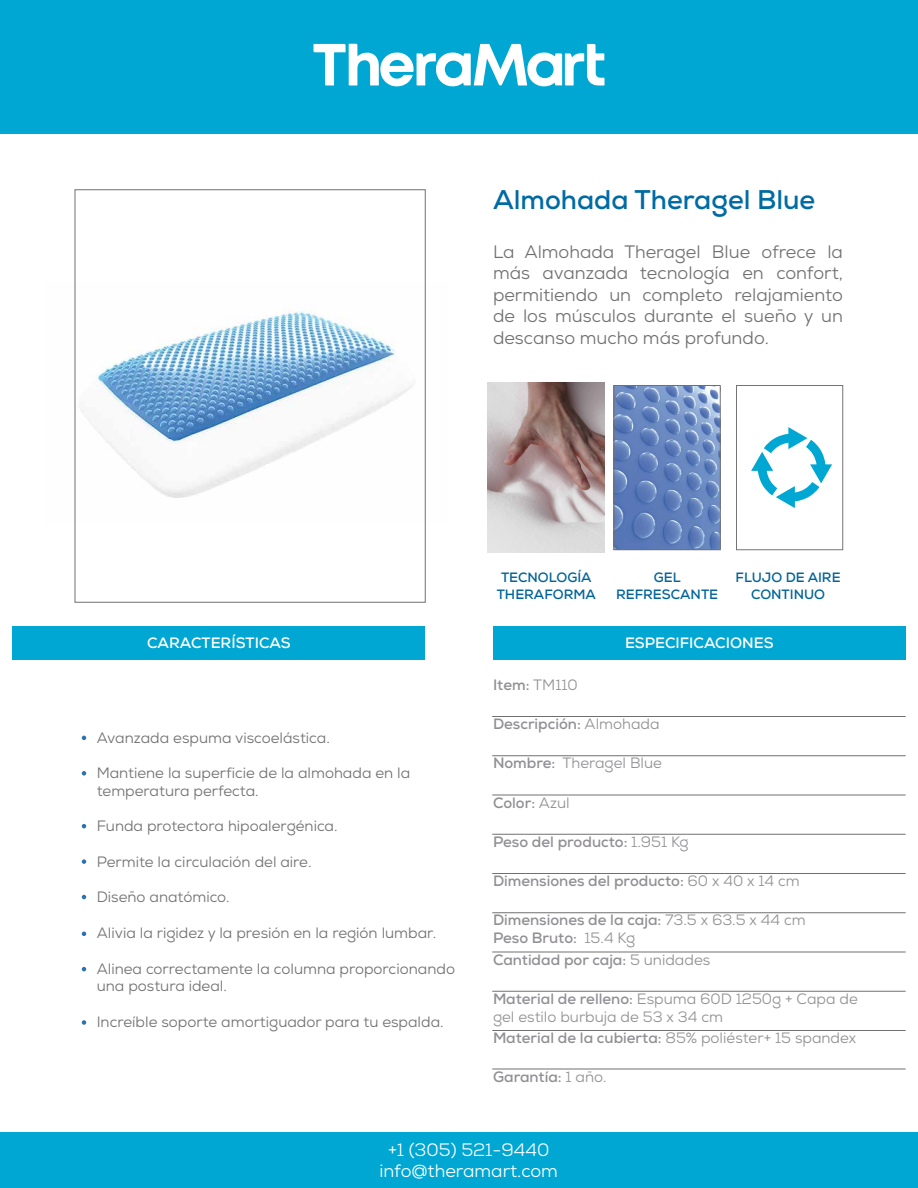
<style>
.page{position:relative;width:918px;height:1188px;background:#fff}
.page>*{position:absolute;margin:0;border:0;box-sizing:border-box;transform-origin:0 0}
.t1{font:700 27px "Nexa";color:#006ba3}
.t2{font:18px/21.6px "Nexa";color:#717070;text-align:justify}
.t3{font:18px/21.6px "Nexa";color:#fff;text-align:center}
.t4{font:15px/17.7px "Nexa";color:#717070}
.t5{font:700 15px/18px "Nexa";color:#918f93}
.t6{font:15px/18px "Nexa";color:#918f93}
.t7{font:700 15px "Nexa";color:#fff}
.t8{font:700 13.5px/16.2px "Nexa";color:#006499;text-align:center}
.s1{font-weight:400}
.s2{font-weight:700}
</style>
<div class="page">
<img style="left:74px;top:282px;width:352px;height:242px">
<svg style="left:82px;top:736px;width:4px;height:4px"></svg>
<svg style="left:82px;top:1020px;width:4px;height:5px"></svg>
<svg style="left:82px;top:967px;width:4px;height:4px"></svg>
<svg style="left:82px;top:932px;width:4px;height:4px"></svg>
<svg style="left:82px;top:895px;width:4px;height:4px"></svg>
<svg style="left:82px;top:859px;width:4px;height:5px"></svg>
<svg style="left:82px;top:824px;width:4px;height:4px"></svg>
<svg style="left:82px;top:771px;width:4px;height:5px"></svg>
<div style="left:0;top:0;width:918px;height:134px;background:#00a7d3"></div>
<div style="left:0;top:1132px;width:918px;height:56px;background:#00a7d3"></div>
<div style="left:736px;top:385px;width:107px;height:165px;border:1px solid #767473"></div>
<div style="left:13px;top:626px;width:412px;height:34px;background:#00a7d3"></div>
<div style="left:493px;top:626px;width:413px;height:34px;background:#00a7d3"></div>
<hr style="left:492px;top:1069px;width:414px;height:1px;background:#717070">
<hr style="left:492px;top:1030px;width:414px;height:1px;background:#717070">
<hr style="left:492px;top:991px;width:414px;height:1px;background:#717070">
<hr style="left:492px;top:952px;width:414px;height:1px;background:#717070">
<hr style="left:492px;top:912px;width:414px;height:1px;background:#717070">
<hr style="left:492px;top:873px;width:414px;height:1px;background:#717070">
<hr style="left:492px;top:834px;width:414px;height:1px;background:#717070">
<hr style="left:492px;top:795px;width:414px;height:1px;background:#717070">
<hr style="left:492px;top:755px;width:414px;height:1px;background:#717070">
<hr style="left:492px;top:716px;width:414px;height:1px;background:#717070">
<img style="left:488px;top:383px;width:116px;height:169px">
<img style="left:616px;top:387px;width:103px;height:161px">
<div style="left:614px;top:385px;width:107px;height:165px;border:1px solid #717070"></div>
<svg style="left:751px;top:427px;width:81px;height:81px"></svg>
<svg style="left:313px;top:44px;width:292px;height:43px"></svg>
<h1 class="t1" style="left:493px;top:182px;width:324px">Almohada Theragel Blue</h1>
<p class="t2" style="left:493px;top:241px;width:352px">La Almohada Theragel Blue ofrece la más avanzada tecnología en confort, permitiendo un completo relajamiento de los músculos durante el sueño y un descanso mucho más profundo.</p>
<p class="t8" style="left:497px;top:570px;width:101px">TECNOLOGÍA<br>THERAFORMA</p>
<p class="t8" style="left:616px;top:570px;width:104px">GEL<br>REFRESCANTE</p>
<p class="t8" style="left:736px;top:570px;width:106px">FLUJO DE AIRE<br>CONTINUO</p>
<p class="t7" style="left:147px;top:633px;width:145px">CARACTERÍSTICAS</p>
<p class="t7" style="left:625px;top:633px;width:150px">ESPECIFICACIONES</p>
<p class="t4" style="left:97px;top:729px;width:235px">Avanzada espuma viscoelástica.</p>
<p class="t4" style="left:97px;top:764px;width:315px">Mantiene la superficie de la almohada en la temperatura perfecta.</p>
<p class="t4" style="left:97px;top:817px;width:242px">Funda protectora hipoalergénica.</p>
<p class="t4" style="left:97px;top:853px;width:216px">Permite la circulación del aire.</p>
<p class="t4" style="left:97px;top:888px;width:135px">Diseño anatómico.</p>
<p class="t4" style="left:97px;top:924px;width:341px">Alivia la rigidez y la presión en la región lumbar.</p>
<p class="t4" style="left:97px;top:960px;width:360px">Alinea correctamente la columna proporcionando una postura ideal.</p>
<p class="t4" style="left:97px;top:1013px;width:348px">Increíble soporte amortiguador para tu espalda.</p>
<p class="t5" style="left:493px;top:676px;width:86px">Item: <span class="s1">TM110</span></p>
<p class="t5" style="left:493px;top:715px;width:168px">Descripción: <span class="s1">Almohada</span></p>
<p class="t6" style="left:493px;top:754px;width:171px"><span class="s2">Nombre:</span> Theragel Blue</p>
<p class="t5" style="left:493px;top:794px;width:78px">Color: <span class="s1">Azul</span></p>
<p class="t5" style="left:493px;top:833px;width:197px">Peso del producto: <span class="s1">1.951 Kg</span></p>
<p class="t5" style="left:493px;top:872px;width:308px">Dimensiones del producto: <span class="s1">60 x 40 x 14 cm</span></p>
<p class="t5" style="left:493px;top:911px;width:314px">Dimensiones de la caja: <span class="s1">73.5 x 63.5 x 44 cm<br></span>Peso Bruto: <span class="s1">15.4 Kg</span></p>
<p class="t5" style="left:493px;top:951px;width:219px">Cantidad por caja: <span class="s1">5 unidades</span></p>
<p class="t6" style="left:493px;top:990px;width:366px"><span class="s2">Material de relleno:</span> Espuma 60D 1250g + Capa de gel estilo burbuja de 53 x 34 cm</p>
<p class="t6" style="left:493px;top:1029px;width:365px"><span class="s2">Material de la cubierta:</span> 85% poliéster+ 15 spandex</p>
<p class="t5" style="left:493px;top:1068px;width:115px">Garantía: <span class="s1">1 año.</span></p>
<p class="t3" style="left:380px;top:1139px;width:180px">+1 (305) 521-9440 info@theramart.com</p>
</div>
